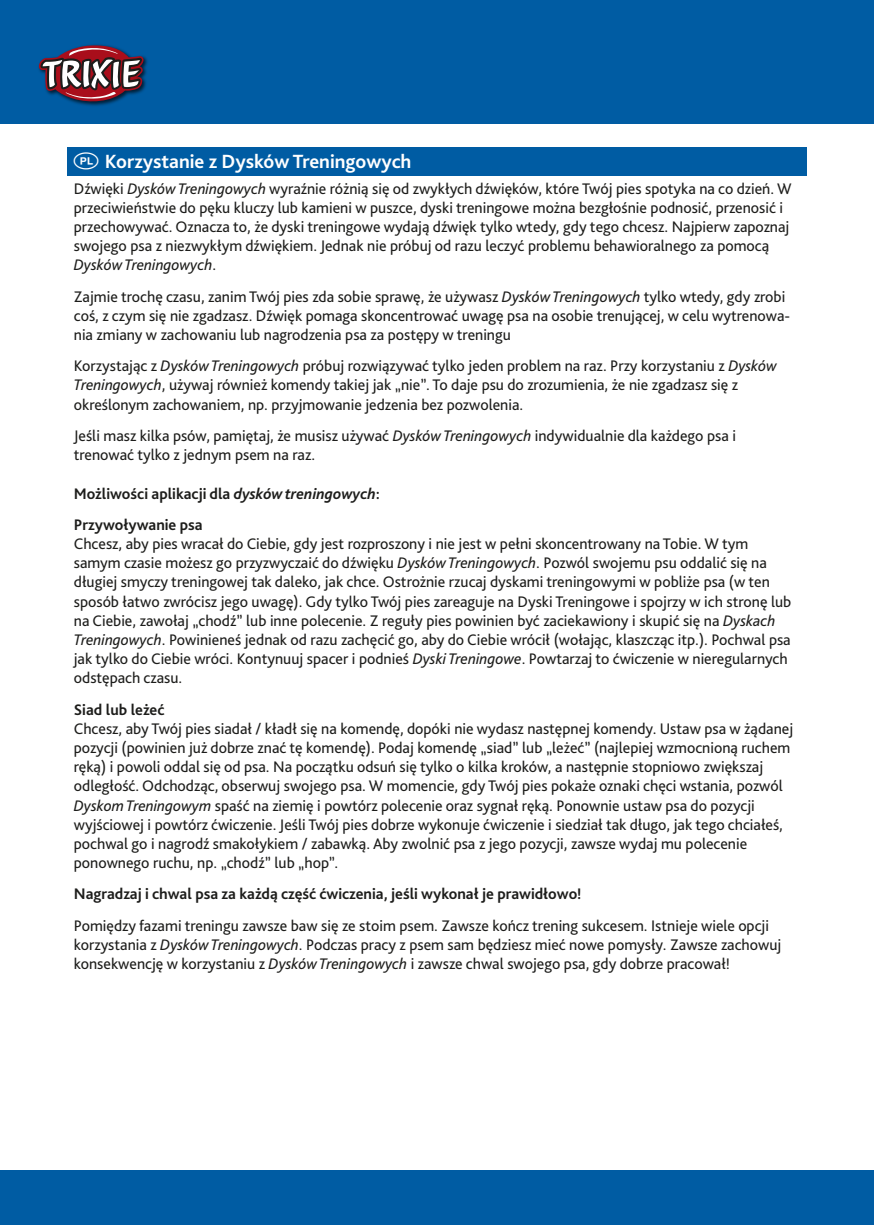
<style>
.page{position:relative;width:874px;height:1225px;background:#fff}
.page>*{position:absolute;margin:0;border:0;box-sizing:border-box;transform-origin:0 0}
.t1{font:700 20px "Bliss Pro";color:#fff}
.t2{font:16px/19.2px "Bliss Pro";color:#1d1d1b}
.t3{font:700 16px/31.2px "Bliss Pro";color:#1d1d1b}
.s1{font-family:"Natrix";font-weight:400}
.s2{font-style:italic}
</style>
<div class="page">
<div style="left:67px;top:147px;width:739px;height:29px;background:#005ca3"></div>
<div style="left:0;top:1170px;width:873px;height:55px;background:#005ca3"></div>
<div style="left:0;top:0;width:873px;height:124px;background:#005ca3"></div>
<img style="left:38px;top:44px;width:110px;height:62px">
<svg style="left:39px;top:45px;width:104px;height:58px"></svg>
<p class="t1" style="left:74px;top:149px;width:339px"><span class="s1">p</span> Korzystanie z Dysków Treningowych</p>
<p class="t2" style="left:74px;top:178px;width:718px">Dźwięki <span class="s2">Dysków Treningowych</span> wyraźnie różnią się od zwykłych dźwięków, które Twój pies spotyka na co dzień. W przeciwieństwie do pęku kluczy lub kamieni w puszce, dyski treningowe można bezgłośnie podnosić, przenosić i przechowywać. Oznacza to, że dyski treningowe wydają dźwięk tylko wtedy, gdy tego chcesz. Najpierw zapoznaj swojego psa z niezwykłym dźwiękiem. Jednak nie próbuj od razu leczyć problemu behawioralnego za pomocą <span class="s2">Dysków Treningowych</span>.</p>
<p class="t2" style="left:74px;top:286px;width:717px">Zajmie trochę czasu, zanim Twój pies zda sobie sprawę, że używasz <span class="s2">Dysków Treningowych</span> tylko wtedy, gdy zrobi coś, z czym się nie zgadzasz. Dźwięk pomaga skoncentrować uwagę psa na osobie trenującej, w celu wytrenowa&shy;nia zmiany w zachowaniu lub nagrodzenia psa za postępy w treningu</p>
<p class="t2" style="left:74px;top:356px;width:704px">Korzystając z <span class="s2">Dysków Treningowych</span> próbuj rozwiązywać tylko jeden problem na raz. Przy korzystaniu z <span class="s2">Dysków<br>Treningowych</span>, używaj również komendy takiej jak „nie”. To daje psu do zrozumienia, że nie zgadzasz się z określonym zachowaniem, np. przyjmowanie jedzenia bez pozwolenia.</p>
<p class="t2" style="left:74px;top:425px;width:663px">Jeśli masz kilka psów, pamiętaj, że musisz używać <span class="s2">Dysków Treningowych</span> indywidualnie dla każdego psa i trenować tylko z jednym psem na raz.</p>
<p class="t3" style="left:74px;top:477px;width:307px">Możliwości aplikacji dla <span class="s2">dysków treningowych</span>:<br>Przywoływanie psa</p>
<p class="t2" style="left:74px;top:533px;width:718px">Chcesz, aby pies wracał do Ciebie, gdy jest rozproszony i nie jest w pełni skoncentrowany na Tobie. W tym samym czasie możesz go przyzwyczaić do dźwięku <span class="s2">Dysków Treningowych</span>. Pozwól swojemu psu oddalić się na długiej smyczy treningowej tak daleko, jak chce. Ostrożnie rzucaj dyskami treningowymi w pobliże psa (w ten sposób łatwo zwrócisz jego uwagę). Gdy tylko Twój pies zareaguje na Dyski Treningowe i spojrzy w ich stronę lub na Ciebie, zawołaj „chodź” lub inne polecenie. Z reguły pies powinien być zaciekawiony i skupić się na <span class="s2">Dyskach Treningowych</span>. Powinieneś jednak od razu zachęcić go, aby do Ciebie wrócił (wołając, klaszcząc itp.). Pochwal psa jak tylko do Ciebie wróci. Kontynuuj spacer i podnieś <span class="s2">Dyski Treningowe</span>. Powtarzaj to ćwiczenie w nieregularnych odstępach czasu.</p>
<p class="t3" style="left:74px;top:693px;width:92px">Siad lub leżeć</p>
<p class="t2" style="left:74px;top:718px;width:720px">Chcesz, aby Twój pies siadał / kładł się na komendę, dopóki nie wydasz następnej komendy. Ustaw psa w żądanej pozycji (powinien już dobrze znać tę komendę). Podaj komendę „siad” lub „leżeć” (najlepiej wzmocnioną ruchem ręką) i powoli oddal się od psa. Na początku odsuń się tylko o kilka kroków, a następnie stopniowo zwiększaj odległość. Odchodząc, obserwuj swojego psa. W momencie, gdy Twój pies pokaże oznaki chęci wstania, pozwól <span class="s2">Dyskom Treningowym</span> spaść na ziemię i powtórz polecenie oraz sygnał ręką. Ponownie ustaw psa do pozycji wyjściowej i powtórz ćwiczenie. Jeśli Twój pies dobrze wykonuje ćwiczenie i siedział tak długo, jak tego chciałeś, pochwal go i nagrodź smakołykiem / zabawką. Aby zwolnić psa z jego pozycji, zawsze wydaj mu polecenie ponownego ruchu, np. „chodź” lub „hop”.</p>
<p class="t3" style="left:74px;top:878px;width:509px">Nagradzaj i chwal psa za każdą część ćwiczenia, jeśli wykonał je prawidłowo!</p>
<p class="t2" style="left:74px;top:915px;width:708px">Pomiędzy fazami treningu zawsze baw się ze stoim psem. Zawsze kończ trening sukcesem. Istnieje wiele opcji korzystania z <span class="s2">Dysków Treningowych</span>. Podczas pracy z psem sam będziesz mieć nowe pomysły. Zawsze zachowuj konsekwencję w korzystaniu z <span class="s2">Dysków Treningowych</span> i zawsze chwal swojego psa, gdy dobrze pracował!</p>
</div>
